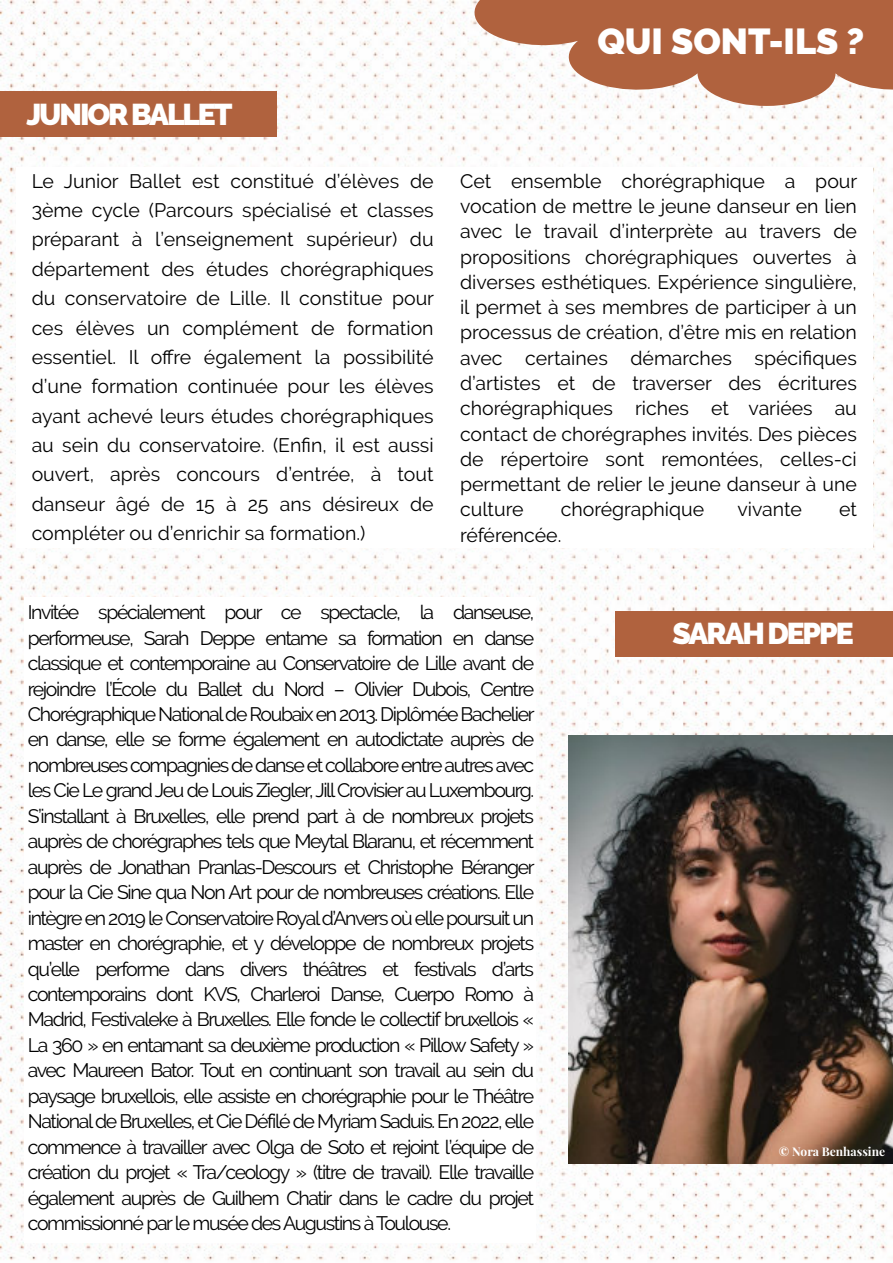
<style>
.page{position:relative;width:893px;height:1263px;background:#fff}
.page>*{position:absolute;margin:0;border:0;box-sizing:border-box;transform-origin:0 0}
.t1{font:900 36px "Raleway";color:#fff}
.t2{font:900 30px "Raleway";letter-spacing:-.07em;color:#fff}
.t3{font:19.5px/25.5px "Raleway";color:#000;text-align:justify}
.t4{font:700 12px "Playfair Display";color:#fff}
</style>
<div class="page">
<img style="left:0;top:0;width:893px;height:1261px">
<div style="left:0;top:91px;width:277px;height:46px;background:#b0623e"></div>
<div style="left:24px;top:597px;width:512px;height:646px;background:#fff"></div>
<div style="left:615px;top:611px;width:278px;height:45px;background:#b0623e"></div>
<svg style="left:440px;top:0;width:453px;height:106px;fill:#b0623e"></svg>
<div style="left:16px;top:167px;width:857px;height:380px;background:#fff"></div>
<img style="left:568px;top:735px;width:325px;height:429px">
<h2 class="t2" style="left:26px;top:97px;width:207px">JUNIORBALLET</h2>
<h1 class="t1" style="left:597px;top:20px;width:268px">QUI SONT-ILS ?</h1>
<p class="t3" style="left:32px;top:166px;width:404px;line-height:29.4px">Le Junior Ballet est constitué d’élèves de 3ème cycle (Parcours spécialisé et classes préparant à l’enseignement supérieur) du département des études chorégraphiques du conservatoire de Lille. Il constitue pour ces élèves un complément de formation essentiel. Il offre également la possibilité d’une formation continuée pour les élèves ayant achevé leurs études chorégraphiques au sein du conservatoire. (Enfin, il est aussi ouvert, après concours d’entrée, à tout danseur âgé de 15 à 25 ans désireux de compléter ou d’enrichir sa formation.)</p>
<p class="t3" style="left:460px;top:168px;width:399px">Cet ensemble chorégraphique a pour vocation de mettre le jeune danseur en lien avec le travail d’interprète au travers de propositions chorégraphiques ouvertes à diverses esthétiques. Expérience singulière, il permet à ses membres de participer à un processus de création, d’être mis en relation avec certaines démarches spécifiques d’artistes et de traverser des écritures chorégraphiques riches et variées au contact de chorégraphes invités. Des pièces de répertoire sont remontées, celles-ci permettant de relier le jeune danseur à une culture</p>
<p class="t3" style="left:561px;top:497px;width:145px">chorégraphique</p>
<p class="t3" style="left:737px;top:497px;width:66px">vivante</p>
<p class="t3" style="left:839px;top:497px;width:19px">et</p>
<p class="t3" style="left:460px;top:522px;width:103px">référencée.</p>
<p class="t3" style="left:28px;top:599px;width:508px">Invitée spécialement pour ce spectacle, la danseuse, performeuse, Sarah Deppe entame sa formation en danse classique et contemporaine au Conservatoire de Lille avant de rejoindre l’École du Ballet du Nord – Olivier Dubois, Centre Chorégraphique Nationalde Roubaix en 2013. Diplômée Bachelier en danse, elle se forme également en autodictate auprès de nombreuses compagnies de danse et collabore entre autres avec les Cie Le grand Jeu de Louis Ziegler, Jill Crovisier au Luxembourg.<br>S’installant à Bruxelles, elle prend part à de nombreux projets auprès de chorégraphes tels que Meytal Blaranu, et récemment auprès de Jonathan Pranlas-Descours et Christophe Béranger pour la Cie Sine qua Non Art pour de nombreuses créations. Elle intègre en 2019 le Conservatoire Royald’Anvers où elle poursuit un master en chorégraphie, et y développe de nombreux projets qu’elle performe dans divers théâtres et festivals d’arts contemporains dont KVS, Charleroi Danse, Cuerpo Romo à Madrid, Festivaleke à Bruxelles. Elle fonde le collectif bruxellois « La 360 » en entamant sa deuxième production « Pillow Safety » avec Maureen Bator. Tout en continuant son travail au sein du paysage bruxellois, elle assiste en chorégraphie pour le Théâtre Nationalde Bruxelles, et Cie Défilé de Myriam Saduis. En 2022, elle commence à travailler avec Olga de Soto et rejoint l’équipe de création du projet « Tra/ceology » (titre de travail). Elle travaille également auprès de Guilhem Chatir dans le cadre du projet commissionné par le musée desAugustins à Toulouse.</p>
<h2 class="t2" style="left:672px;top:616px;width:183px">SARAHDEPPE</h2>
<p class="t4" style="left:779px;top:1143px;width:108px">© Nora Benhassine</p>
</div>
